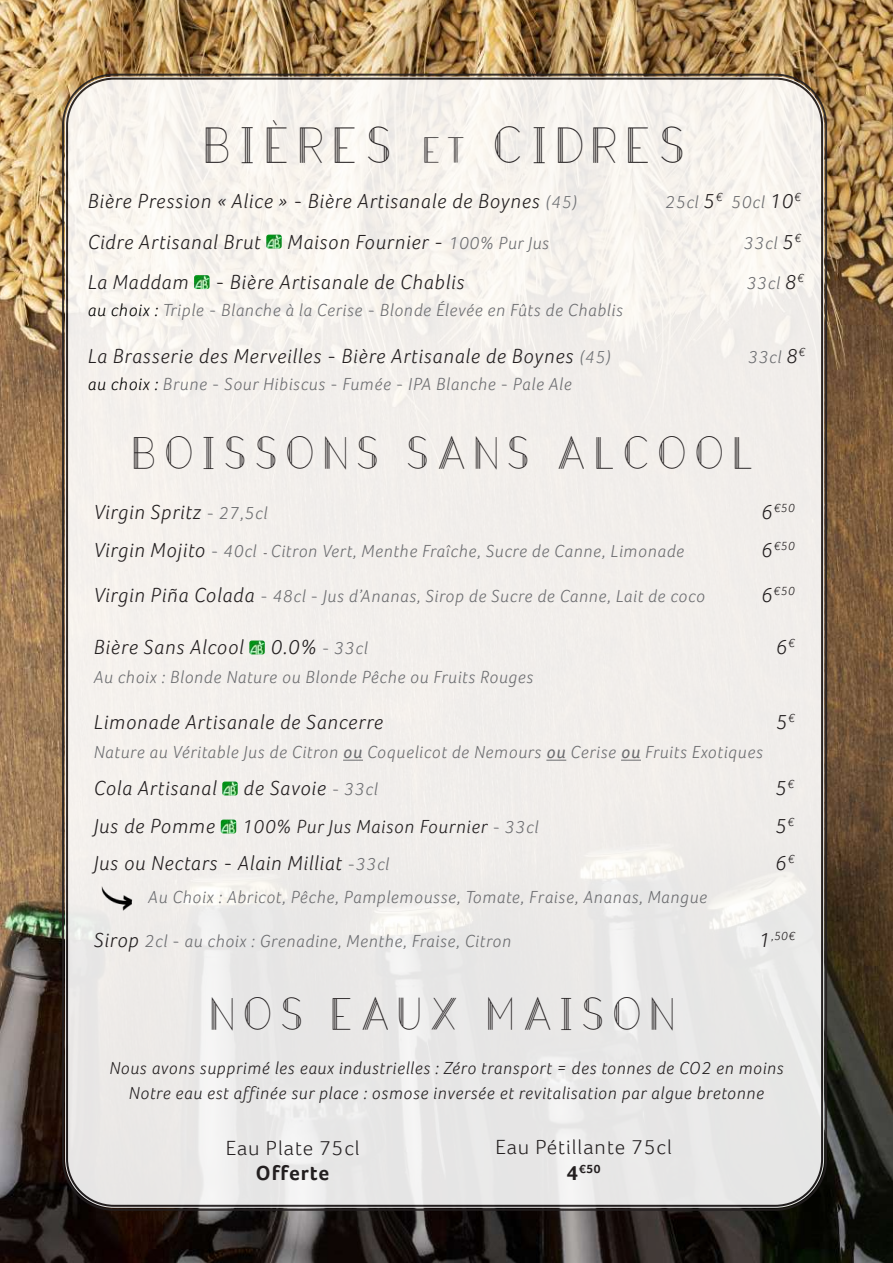
<style>
.page{position:relative;width:893px;height:1263px;background:#fff}
.page>*{position:absolute;margin:0;border:0;box-sizing:border-box;transform-origin:0 0}
.t1{font:300 42px "Hazel Deco";letter-spacing:.15em;color:#231f20}
.t2{font:300 37.5px "Hazel Deco";letter-spacing:.15em;color:#231f20}
.t3{font:italic 300 21px "Foco";letter-spacing:.05em;color:#231f20}
.t4{font:300 21px "Foco";letter-spacing:.05em;color:#231f20}
.t5{font:700 21px "Foco";letter-spacing:.05em;color:#231f20}
.t6{font:italic 300 19.5px "Foco";letter-spacing:.05em;color:#231f20}
.t7{font:italic 300 18px "Foco";letter-spacing:.05em;color:#6c6d70}
.t8{font:italic 300 18px/25.5px "Foco";letter-spacing:.05em;color:#231f20;text-align:center}
.t9{font:italic 300 12.3px "Foco";letter-spacing:.05em;color:#231f20}
.t10{font:700 12.3px "Foco";color:#231f20}
.s1{font-size:30px}
.s2{font-size:18px;color:#727477}
.s3{font-size:21px;color:#231f20}
.s4{font-size:18px;color:#6c6d70}
.s5{color:#000}
.s6{font-size:21px}
.s7{font-size:12px;color:#231f20}
.s8{font-weight:400}
</style>
<div class="page">
<img style="left:0;top:0;width:893px;height:1263px">
<div style="left:65px;top:77px;width:759px;height:1131px;background:#f1eeeb;border-radius:49px"></div>
<img style="left:266px;top:235px;width:16px;height:14px">
<img style="left:194px;top:275px;width:16px;height:14px">
<svg style="left:343px;top:760px;width:20px;height:1px"></svg>
<svg style="left:546px;top:760px;width:20px;height:1px"></svg>
<svg style="left:621px;top:760px;width:20px;height:1px"></svg>
<img style="left:249px;top:640px;width:16px;height:14px">
<img style="left:222px;top:781px;width:16px;height:14px">
<img style="left:221px;top:819px;width:15px;height:14px">
<img style="left:101px;top:886px;width:32px;height:25px">
<h1 class="t1" style="left:204px;top:117px;width:486px">BIÈRES <span class="s1">ET</span> CIDRES</h1>
<p class="t3" style="left:88px;top:189px;width:491px">Bière Pression « Alice » - Bière Artisanale de Boynes <span class="s2">(45)</span></p>
<p class="t7" style="left:665px;top:192px;width:137px">25cl <span class="s3">5</span><sup>€</sup> 50cl <span class="s3">10</span><sup>€</sup></p>
<p class="t3" style="left:88px;top:229px;width:174px">Cidre Artisanal Brut</p>
<p class="t3" style="left:288px;top:229px;width:263px">Maison Fournier - <span class="s4">100% Pur Jus</span></p>
<p class="t7" style="left:744px;top:232px;width:59px">33cl <span class="s3">5</span><sup>€</sup></p>
<p class="t3" style="left:88px;top:270px;width:102px">La Maddam</p>
<p class="t3" style="left:215px;top:270px;width:250px">- Bière Artisanale de Chablis</p>
<p class="t7" style="left:747px;top:273px;width:59px">33cl <span class="s3">8</span><sup>€</sup></p>
<p class="t7" style="left:88px;top:300px;width:536px"><span class="s5">au choix :</span> Triple - Blanche à la Cerise - Blonde Élevée en Fûts de Chablis</p>
<p class="t3" style="left:88px;top:343px;width:524px">La Brasserie des Merveilles - Bière Artisanale de Boynes <span class="s2">(45)</span></p>
<p class="t7" style="left:748px;top:346px;width:59px">33cl <span class="s3">8</span><sup>€</sup></p>
<p class="t7" style="left:88px;top:373px;width:485px"><span class="s5">au choix :</span> Brune - Sour Hibiscus - Fumée - IPA Blanche - Pale Ale</p>
<h2 class="t2" style="left:133px;top:429px;width:626px">BOISSONS SANS ALCOOL</h2>
<p class="t3" style="left:94px;top:500px;width:175px">Virgin Spritz <span class="s4">- 27,5cl</span></p>
<p class="t9" style="left:761px;top:501px;width:35px"><span class="s6">6</span>€50</p>
<p class="t7" style="left:94px;top:540px;width:592px"><span class="s3">Virgin Mojito</span> - 40cl <span class="s7">-</span> Citron Vert, Menthe Fraîche, Sucre de Canne, Limonade</p>
<p class="t9" style="left:761px;top:539px;width:35px"><span class="s6">6</span>€50</p>
<p class="t7" style="left:94px;top:585px;width:612px"><span class="s3">Virgin Piña Colada</span> - 48cl - Jus d’Ananas, Sirop de Sucre de Canne, Lait de coco</p>
<p class="t9" style="left:761px;top:584px;width:35px"><span class="s6">6</span>€50</p>
<p class="t3" style="left:94px;top:635px;width:151px">Bière Sans Alcool</p>
<p class="t7" style="left:271px;top:638px;width:98px"><span class="s3">0.0%</span> - 33cl</p>
<p class="t3" style="left:776px;top:635px;width:20px">6<sup>€</sup></p>
<p class="t7" style="left:94px;top:666px;width:441px">Au choix : Blonde Nature ou Blonde Pêche ou Fruits Rouges</p>
<p class="t3" style="left:94px;top:710px;width:291px">Limonade Artisanale de Sancerre</p>
<p class="t3" style="left:776px;top:710px;width:20px">5<sup>€</sup></p>
<p class="t7" style="left:94px;top:741px;width:670px">Nature au Véritable Jus de Citron <span class="s8">ou</span> Coquelicot de Nemours <span class="s8">ou</span> Cerise <span class="s8">ou</span> Fruits Exotiques</p>
<p class="t3" style="left:94px;top:776px;width:124px">Cola Artisanal</p>
<p class="t3" style="left:244px;top:776px;width:135px">de Savoie <span class="s4">- 33cl</span></p>
<p class="t3" style="left:775px;top:776px;width:20px">5<sup>€</sup></p>
<p class="t3" style="left:94px;top:814px;width:123px">Jus de Pomme</p>
<p class="t6" style="left:242px;top:815px;width:297px">100% Pur Jus Maison Fournier <span class="s4">- 33cl</span></p>
<p class="t3" style="left:775px;top:814px;width:20px">5<sup>€</sup></p>
<p class="t3" style="left:94px;top:851px;width:297px">Jus ou Nectars - Alain Milliat <span class="s4">-33cl</span></p>
<p class="t3" style="left:775px;top:851px;width:21px">6<sup>€</sup></p>
<p class="t7" style="left:148px;top:887px;width:560px">Au Choix : Abricot, Pêche, Pamplemousse, Tomate, Fraise, Ananas, Mangue</p>
<p class="t7" style="left:94px;top:930px;width:419px"><span class="s3">Sirop</span> 2cl - au choix : Grenadine, Menthe, Fraise, Citron</p>
<p class="t9" style="left:759px;top:929px;width:38px"><span class="s6">1</span>,50€</p>
<h2 class="t2" style="left:211px;top:990px;width:469px">NOS EAUX MAISON</h2>
<p class="t8" style="left:109px;top:1055px;width:676px">Nous avons supprimé les eaux industrielles : Zéro transport = des tonnes de CO2 en moins<br>Notre eau est affinée sur place : osmose inversée et revitalisation par algue bretonne</p>
<p class="t4" style="left:226px;top:1135px;width:135px">Eau Plate 75cl</p>
<p class="t5" style="left:256px;top:1161px;width:75px">Offerte</p>
<p class="t4" style="left:495px;top:1135px;width:178px">Eau Pétillante 75cl</p>
<p class="t10" style="left:566px;top:1161px;width:35px"><span class="s6">4</span>€50</p>
</div>
